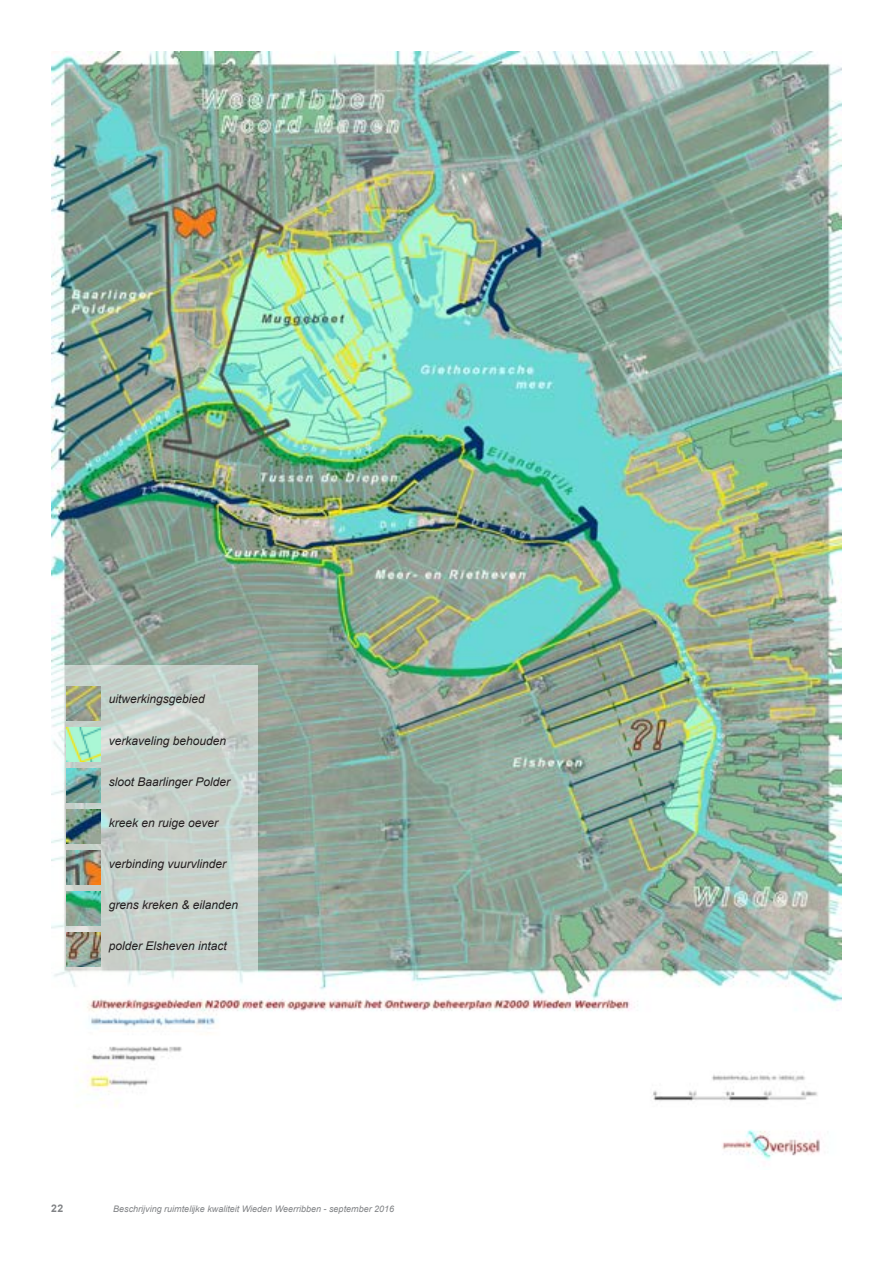
<style>
.page{position:relative;width:893px;height:1263px;background:#fff}
.page>*{position:absolute;margin:0;border:0;box-sizing:border-box;transform-origin:0 0}
.bijschrift{font:italic 12px "Arial";color:#231f20}
.t1{font:700 10.5px "Arial";color:#808285}
.t2{font:italic 9px "Arial";color:#808285}
</style>
<div class="page">
<img style="left:51px;top:51px;width:791px;height:1109px">
<svg style="left:51px;top:665px;width:207px;height:330px;background:#cfd7d2"></svg>
<img style="left:66px;top:686px;width:34px;height:34px">
<img style="left:66px;top:850px;width:34px;height:34px">
<img style="left:66px;top:768px;width:34px;height:34px">
<img style="left:66px;top:933px;width:34px;height:34px">
<img style="left:66px;top:727px;width:34px;height:34px">
<img style="left:66px;top:892px;width:34px;height:34px">
<img style="left:66px;top:809px;width:34px;height:34px">
<p class="bijschrift" style="left:109px;top:691px;width:98px">uitwerkingsgebied</p>
<p class="bijschrift" style="left:109px;top:732px;width:119px">verkaveling behouden</p>
<p class="bijschrift" style="left:109px;top:774px;width:123px">sloot Baarlinger Polder</p>
<p class="bijschrift" style="left:109px;top:815px;width:111px">kreek en ruige oever</p>
<p class="bijschrift" style="left:109px;top:856px;width:119px">verbinding vuurvlinder</p>
<p class="bijschrift" style="left:109px;top:897px;width:131px">grens kreken &amp; eilanden</p>
<p class="bijschrift" style="left:109px;top:938px;width:120px">polder Elsheven intact</p>
<p class="t1" style="left:51px;top:1201px;width:14px">22</p>
<p class="t2" style="left:113px;top:1203px;width:282px">Beschrijving ruimtelijke kwaliteit Wieden Weerribben - september 2016</p>
</div>
